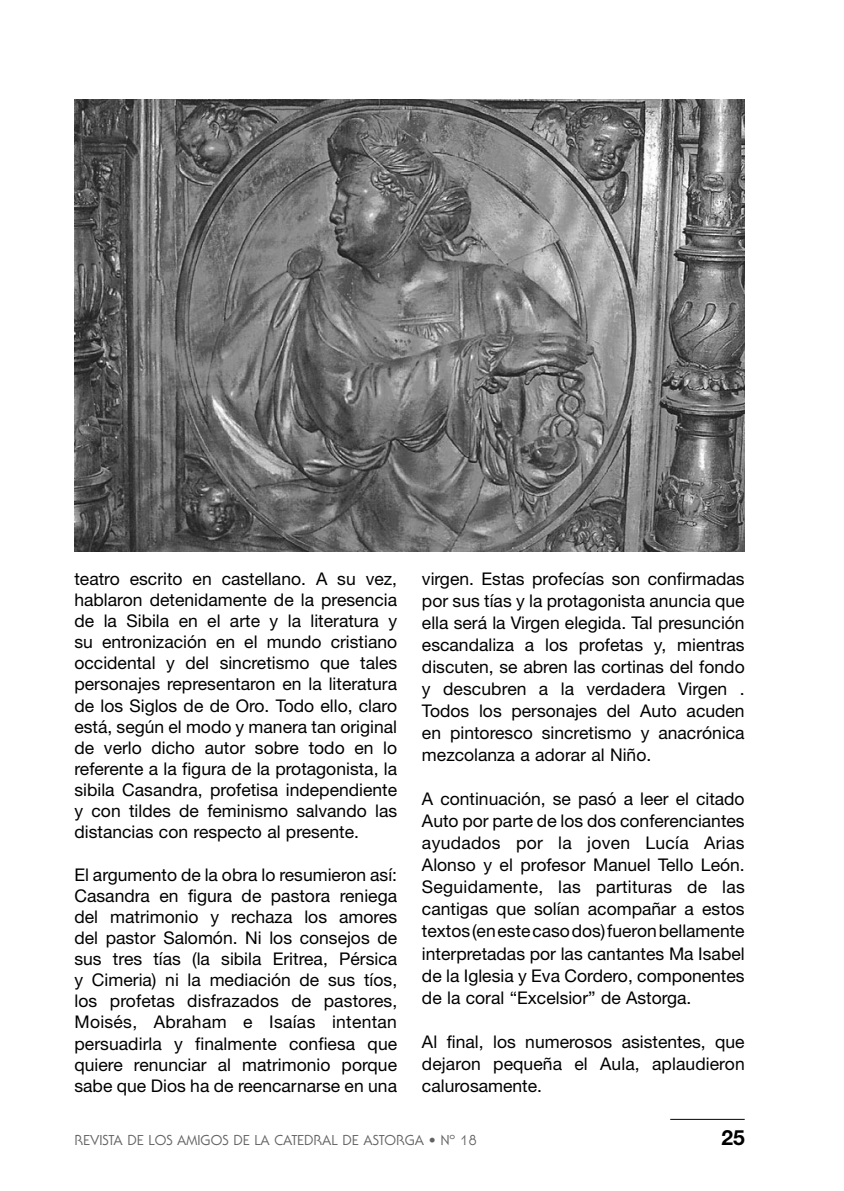
<style>
.page{position:relative;width:844px;height:1191px;background:#fff}
.page>*{position:absolute;margin:0;border:0;box-sizing:border-box;transform-origin:0 0}
.t1{font:700 21px "Helvetica Neue";color:#000}
.n-_TEXTO_CAPITULAR{font:17.5px/21.2px "Helvetica Neue";color:#000;text-align:justify}
.t2{font:14px "Serif Gothic";color:#636363}
</style>
<div class="page">
<hr style="left:670px;top:1119px;width:74px;height:1px;background:#000">
<img style="left:74px;top:99px;width:670px;height:452px">
<p class="n-_TEXTO_CAPITULAR" style="left:74px;top:568px;width:324px">teatro escrito en castellano. A su vez, hablaron detenidamente de la presencia de la Sibila en el arte y la literatura y su entronización en el mundo cristiano occidental y del sincretismo que tales personajes representaron en la literatura de los Siglos de de Oro. Todo ello, claro está, según el modo y manera tan original de verlo dicho autor sobre todo en lo referente a la figura de la protagonista, la sibila Casandra, profetisa independiente y con tildes de feminismo salvando las distancias con respecto al presente.</p>
<p class="n-_TEXTO_CAPITULAR" style="left:74px;top:863px;width:324px">El argumento de la obra lo resumieron así:<br>Casandra en figura de pastora reniega del matrimonio y rechaza los amores del pastor Salomón. Ni los consejos de sus tres tías (la sibila Eritrea, Pérsica y Cimeria) ni la mediación de sus tíos, los profetas disfrazados de pastores, Moisés, Abraham e Isaías intentan persuadirla y finalmente confiesa que quiere renunciar al matrimonio porque sabe que Dios ha de reencarnarse en una</p>
<p class="n-_TEXTO_CAPITULAR" style="left:422px;top:567px;width:324px;line-height:22.1px">virgen. Estas profecías son confirmadas por sus tías y la protagonista anuncia que ella será la Virgen elegida. Tal presunción escandaliza a los profetas y, mientras discuten, se abren las cortinas del fondo y descubren a la verdadera Virgen .<br>Todos los personajes del Auto acuden en pintoresco sincretismo y anacrónica mezcolanza a adorar al Niño.</p>
<p class="n-_TEXTO_CAPITULAR" style="left:422px;top:787px;width:324px;line-height:22.1px">A continuación, se pasó a leer el citado Auto por parte de los dos conferenciantes ayudados por la joven Lucía Arias Alonso y el profesor Manuel Tello León.<br>Seguidamente, las partituras de las cantigas que solían acompañar a estos textos (en este caso dos) fueron bellamente interpretadas por las cantantes Ma Isabel de la Iglesia y Eva Cordero, componentes de la coral “Excelsior” de Astorga.</p>
<p class="n-_TEXTO_CAPITULAR" style="left:422px;top:1030px;width:324px;line-height:22.1px">Al final, los numerosos asistentes, que dejaron pequeña el Aula, aplaudieron calurosamente.</p>
<p class="t2" style="left:74px;top:1131px;width:404px">REVISTA DE LOS AMIGOS DE LA CATEDRAL DE ASTORGA • Nº 18</p>
<p class="t1" style="left:721px;top:1124px;width:25px">25</p>
</div>
